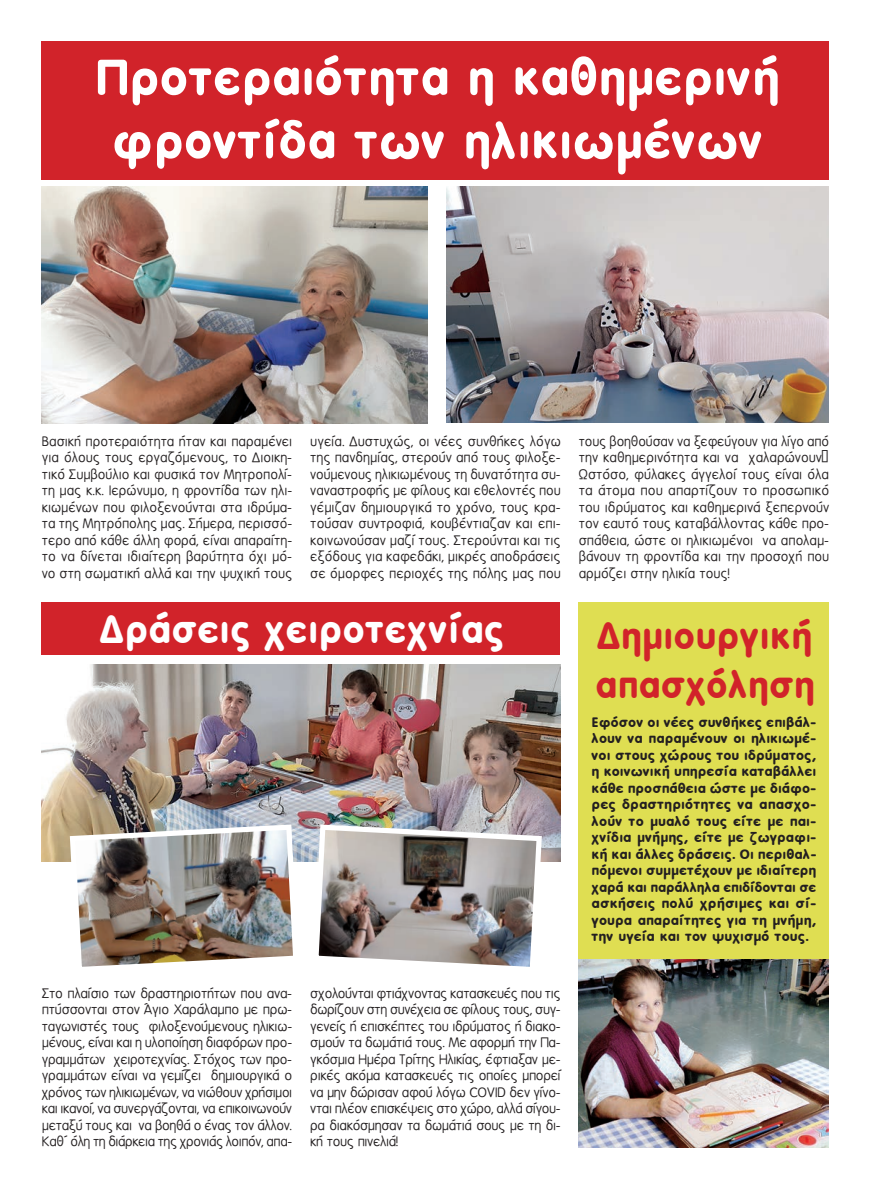
<style>
.page{position:relative;width:872px;height:1190px;background:#fff}
.page>*{position:absolute;margin:0;border:0;box-sizing:border-box;transform-origin:0 0}
.t1{font:55.5px/63.4px "UB Fashion Bold";color:#fff;scale:.95 1}
.t2{font:43.5px "UB Fashion Bold";color:#fff;scale:.95 1}
.t3{font:42px/48.4px "UB Fashion Bold";color:#d1232a;scale:.95 1}
.t4{font:15px/16.5px "UB Fashion";color:#231f20;text-align:justify}
.t5{font:15px/16.5px "UB Fashion Bold";color:#231f20;text-align:justify}
</style>
<div class="page">
<div style="left:41px;top:603px;width:519px;height:52px;background:#d1232a"></div>
<div style="left:41px;top:41px;width:787px;height:139px;background:#d1232a"></div>
<img style="left:41px;top:186px;width:386px;height:237px">
<img style="left:446px;top:186px;width:382px;height:236px">
<div style="left:578px;top:603px;width:250px;height:544px;background:#dfde52"></div>
<img style="left:578px;top:959px;width:250px;height:188px">
<img style="left:41px;top:664px;width:519px;height:197px">
<img style="left:67px;top:822px;width:234px;height:145px">
<img style="left:310px;top:822px;width:234px;height:145px">
<h1 class="t1" style="left:92px;top:48px;width:722px">Προτεραιότητα η καθημερινή φροντίδα των ηλικιωμένων</h1>
<p class="t4" style="left:41px;top:433px;width:252px">Βασική προτεραιότητα ήταν και παραμένει για όλους τους εργαζόμενους, το Διοικη&shy;τικό Συμβούλιο και φυσικά τον Μητροπολί&shy;τη μας κ.κ. Ιερώνυμο, η φροντίδα των ηλι&shy;κιωμένων που φιλοξενούνται στα ιδρύμα&shy;τα της Μητρόπολης μας. Σήμερα, περισσό&shy;τερο από κάθε άλλη φορά, είναι απαραίτη&shy;το να δίνεται ιδιαίτερη βαρύτητα όχι μό&shy;νο στη σωματική αλλά και την ψυχική τους</p>
<p class="t4" style="left:309px;top:433px;width:252px">υγεία. Δυστυχώς, οι νέες συνθήκες λόγω της πανδημίας, στερούν από τους φιλοξε&shy;νούμενους ηλικιωμένους τη δυνατότητα συ&shy;ναναστροφής με φίλους και εθελοντές που γέμιζαν δημιουργικά το χρόνο, τους κρα&shy;τούσαν συντροφιά, κουβέντιαζαν και επι&shy;κοινωνούσαν μαζί τους. Στερούνται και τις εξόδους για καφεδάκι, μικρές αποδράσεις σε όμορφες περιοχές της πόλης μας που</p>
<p class="t4" style="left:578px;top:433px;width:252px">τους βοηθούσαν να ξεφεύγουν για λίγο από την καθημερινότητα και να χαλαρώνουν… Ωστόσο, φύλακες άγγελοί τους είναι όλα τα άτομα που απαρτίζουν το προσωπικό του ιδρύματος και καθημερινά ξεπερνούν τον εαυτό τους καταβάλλοντας κάθε προ&shy;σπάθεια, ώστε οι ηλικιωμένοι να απολαμ&shy;βάνουν τη φροντίδα και την προσοχή που αρμόζει στην ηλικία τους!</p>
<h2 class="t2" style="left:99px;top:606px;width:426px">Δράσεις χειροτεχνίας</h2>
<p class="t4" style="left:41px;top:985px;width:252px">Στο πλαίσιο των δραστηριοτήτων που ανα&shy;πτύσσονται στον Άγιο Χαράλαμπο με πρω&shy;ταγωνιστές τους φιλοξενούμενους ηλικιω&shy;μένους, είναι και η υλοποίηση διαφόρων προ&shy;γραμμάτων χειροτεχνίας. Στόχος των προ&shy;γραμμάτων είναι να γεμίζει δημιουργικά ο χρόνος των ηλικιωμένων, να νιώθουν χρήσιμοι και ικανοί, να συνεργάζονται, να επικοινωνούν μεταξύ τους και να βοηθά ο ένας τον άλλον.<br>Καθ΄ όλη τη διάρκεια της χρονιάς λοιπόν, απα-</p>
<p class="t4" style="left:309px;top:985px;width:252px">σχολούνται φτιάχνοντας κατασκευές που τις δωρίζουν στη συνέχεια σε φίλους τους, συγ&shy;γενείς ή επισκέπτες του ιδρύματος ή διακο&shy;σμούν τα δωμάτιά τους. Με αφορμή την Πα&shy;γκόσμια Ημέρα Τρίτης Ηλικίας, έφτιαξαν με&shy;ρικές ακόμα κατασκευές τις οποίες μπορεί να μην δώρισαν αφού λόγω COVID δεν γίνο&shy;νται πλέον επισκέψεις στο χώρο, αλλά σίγου&shy;ρα διακόσμησαν τα δωμάτιά σους με τη δι&shy;κή τους πινελιά!</p>
<h3 class="t3" style="left:593px;top:613px;width:233px">Δημιουργική απασχόληση</h3>
<p class="t5" style="left:590px;top:714px;width:226px">Εφόσον οι νέες συνθήκες επιβάλ&shy;λουν να παραμένουν οι ηλικιωμέ&shy;νοι στους χώρους του ιδρύματος, η κοινωνική υπηρεσία καταβάλλει κάθε προσπάθεια ώστε με διάφο&shy;ρες δραστηριότητες να απασχο&shy;λούν το μυαλό τους είτε με παι&shy;χνίδια μνήμης, είτε με ζωγραφι&shy;κή και άλλες δράσεις. Οι περιθαλ&shy;πόμενοι συμμετέχουν με ιδιαίτερη χαρά και παράλληλα επιδίδονται σε ασκήσεις πολύ χρήσιμες και σί&shy;γουρα απαραίτητες για τη μνήμη, την υγεία και τον ψυχισμό τους.</p>
</div>
